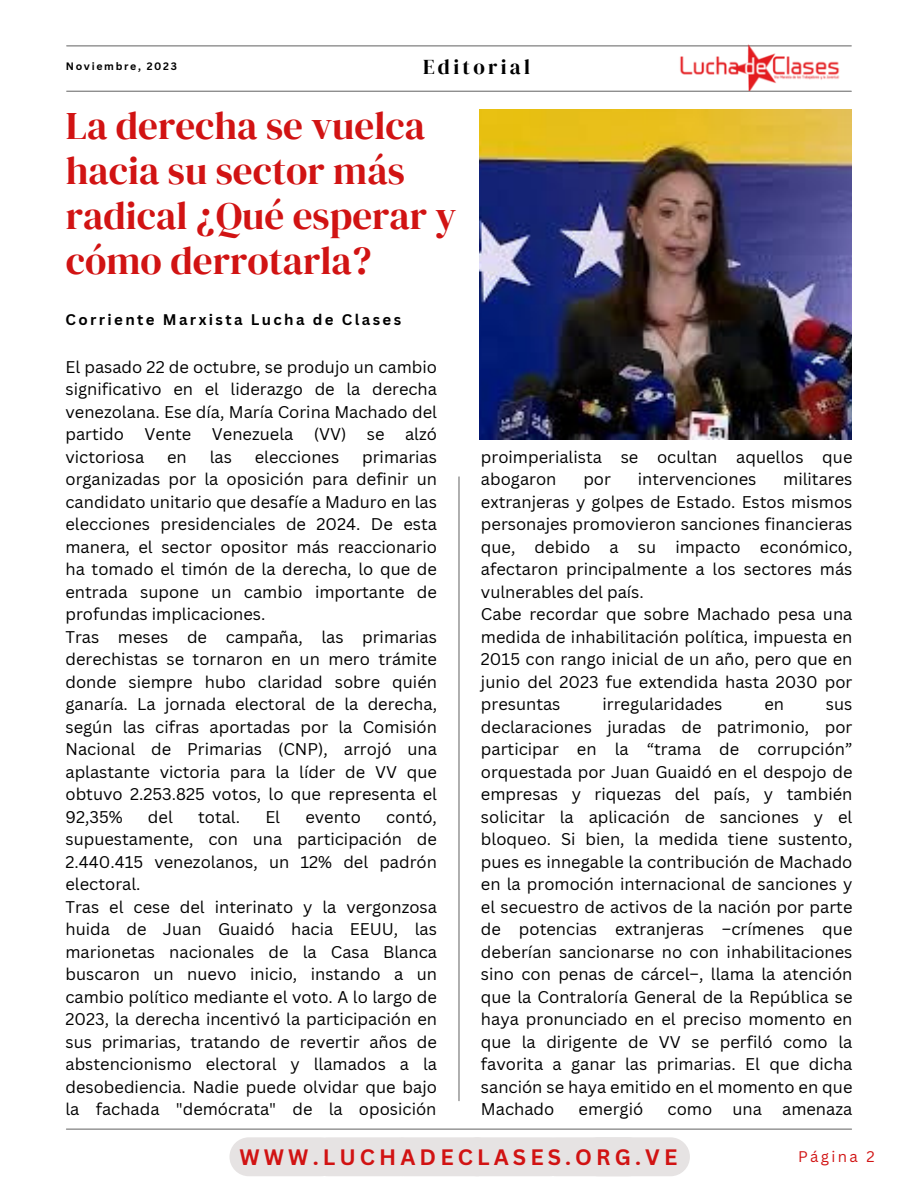
<style>
.page{position:relative;width:918px;height:1188px;background:#fff}
.page>*{position:absolute;margin:0;border:0;box-sizing:border-box;transform-origin:0 0}
.t1{font:39.15px/45px "DM Serif Display";color:#d11313}
.t2{font:700 21.75px "Canva Sans";letter-spacing:.19em;color:#d11313}
.t3{font:21px "DM Serif Display";letter-spacing:.16em;color:#000}
.t4{font:16.5px/22.5px "Canva Sans";color:#000;text-align:justify}
.t5{font:700 15px "Canva Sans";letter-spacing:.16em;color:#000}
.t6{font:15px "Canva Sans";letter-spacing:.16em;color:#d11313}
.t7{font:700 10.5px "Canva Sans";letter-spacing:.16em;color:#000}
</style>
<div class="page">
<hr style="left:67px;top:91px;width:784px;height:1px;background:#737373">
<hr style="left:67px;top:45px;width:784px;height:1px;background:#737373">
<img style="left:479px;top:110px;width:372px;height:329px">
<hr style="left:458px;top:477px;width:2px;height:624px;background:#737373">
<hr style="left:66px;top:1129px;width:786px;height:1px;background:#737373">
<img style="left:678px;top:44px;width:166px;height:46px">
<div style="left:229px;top:1137px;width:111px;height:39px;background:#e6e3e3;border-radius:19px"></div>
<div style="left:309px;top:1137px;width:110px;height:39px;background:#e6e3e3;border-radius:19px"></div>
<div style="left:385px;top:1137px;width:111px;height:39px;background:#e6e3e3;border-radius:19px"></div>
<div style="left:458px;top:1137px;width:111px;height:39px;background:#e6e3e3;border-radius:19px"></div>
<div style="left:537px;top:1137px;width:111px;height:39px;background:#e6e3e3;border-radius:19px"></div>
<div style="left:579px;top:1137px;width:111px;height:39px;background:#e6e3e3;border-radius:19px"></div>
<p class="t7" style="left:66px;top:59px;width:113px">Noviembre, 2023</p>
<p class="t3" style="left:423px;top:52px;width:109px">Editorial</p>
<p class="t1" style="left:66px;top:102px;width:392px">La derecha se vuelca hacia su sector más radical ¿Qué esperar y cómo derrotarla?</p>
<p class="t5" style="left:65px;top:309px;width:337px">Corriente Marxista Lucha de Clases</p>
<p class="t4" style="left:65px;top:355px;width:373px">El pasado 22 de octubre, se produjo un cambio significativo en el liderazgo de la derecha venezolana. Ese día, María Corina Machado del partido Vente Venezuela (VV) se alzó victoriosa</p>
<p class="t4" style="left:481px;top:445px;width:373px">proimperialista se ocultan aquellos que abogaron</p>
<p class="t4" style="left:65px;top:445px;width:373px;text-indent:297px">primarias organizadas por la oposición para definir un candidato unitario que desafíe a Maduro en las elecciones presidenciales de 2024. De esta manera, el sector opositor más reaccionario ha tomado el timón de la derecha, lo que de entrada supone un cambio importante de profundas implicaciones.</p>
<p class="t4" style="left:65px;top:625px;width:373px">Tras meses de campaña, las primarias derechistas se tornaron en un mero trámite donde siempre hubo claridad sobre quién ganaría. La jornada electoral de la derecha, según las cifras aportadas por la Comisión Nacional de Primarias (CNP), arrojó una aplastante victoria para la líder de VV que obtuvo 2.253.825 votos, lo que representa el 92,35%</p>
<p class="t4" style="left:167px;top:445px;width:21px">en</p>
<p class="t4" style="left:210px;top:445px;width:24px">las</p>
<p class="t4" style="left:255px;top:445px;width:86px">elecciones</p>
<p class="t4" style="left:481px;top:468px;width:373px;text-indent:302px">militares extranjeras y golpes de Estado. Estos mismos personajes promovieron sanciones financieras que, debido a su impacto económico, afectaron principalmente a los sectores más vulnerables del país.</p>
<p class="t4" style="left:481px;top:603px;width:373px">Cabe recordar que sobre Machado pesa una medida de inhabilitación política, impuesta en 2015 con rango inicial de un año, pero que en junio del 2023 fue extendida hasta 2030 por presuntas</p>
<p class="t4" style="left:583px;top:468px;width:29px">por</p>
<p class="t4" style="left:638px;top:468px;width:120px">intervenciones</p>
<p class="t4" style="left:602px;top:693px;width:122px">irregularidades</p>
<p class="t4" style="left:764px;top:693px;width:21px">en</p>
<p class="t4" style="left:481px;top:693px;width:373px;text-indent:345px">sus declaraciones juradas de patrimonio, por participar en la “trama de corrupción” orquestada por Juan Guaidó en el despojo de empresas y riquezas del país, y también solicitar la aplicación de sanciones y el bloqueo. Si bien, la medida tiene sustento, pues es innegable la contribución de Machado en la promoción internacional de sanciones y el secuestro de activos de la nación por parte de potencias extranjeras –crímenes que deberían sancionarse no con inhabilitaciones sino con penas de cárcel–, llama la atención que la Contraloría General de la República se haya pronunciado en el preciso momento en que la dirigente de VV se perfiló como la favorita a ganar las primarias. El que dicha sanción se haya emitido en el momento en que Machado</p>
<p class="t4" style="left:65px;top:805px;width:373px;text-indent:321px">contó, supuestamente, con una participación de 2.440.415 venezolanos, un 12% del padrón electoral.</p>
<p class="t4" style="left:65px;top:895px;width:373px">Tras el cese del interinato y la vergonzosa huida de Juan Guaidó hacia EEUU, las marionetas nacionales de la Casa Blanca buscaron un nuevo inicio, instando a un cambio político mediante el voto. A lo largo de 2023, la derecha incentivó la participación en sus primarias, tratando de revertir años de abstencionismo electoral y llamados a la desobediencia. Nadie puede olvidar que bajo la fachada "demócrata" de la oposición</p>
<p class="t2" style="left:239px;top:1142px;width:439px">WWW.LUCHADECLASES.ORG.VE</p>
<p class="t4" style="left:148px;top:805px;width:26px">del</p>
<p class="t4" style="left:198px;top:805px;width:44px">total.</p>
<p class="t4" style="left:265px;top:805px;width:16px">El</p>
<p class="t4" style="left:305px;top:805px;width:57px">evento</p>
<p class="t4" style="left:579px;top:1098px;width:66px">emergió</p>
<p class="t4" style="left:668px;top:1098px;width:186px">como una amenaza</p>
<p class="t6" style="left:798px;top:1146px;width:78px">Página 2</p>
</div>
